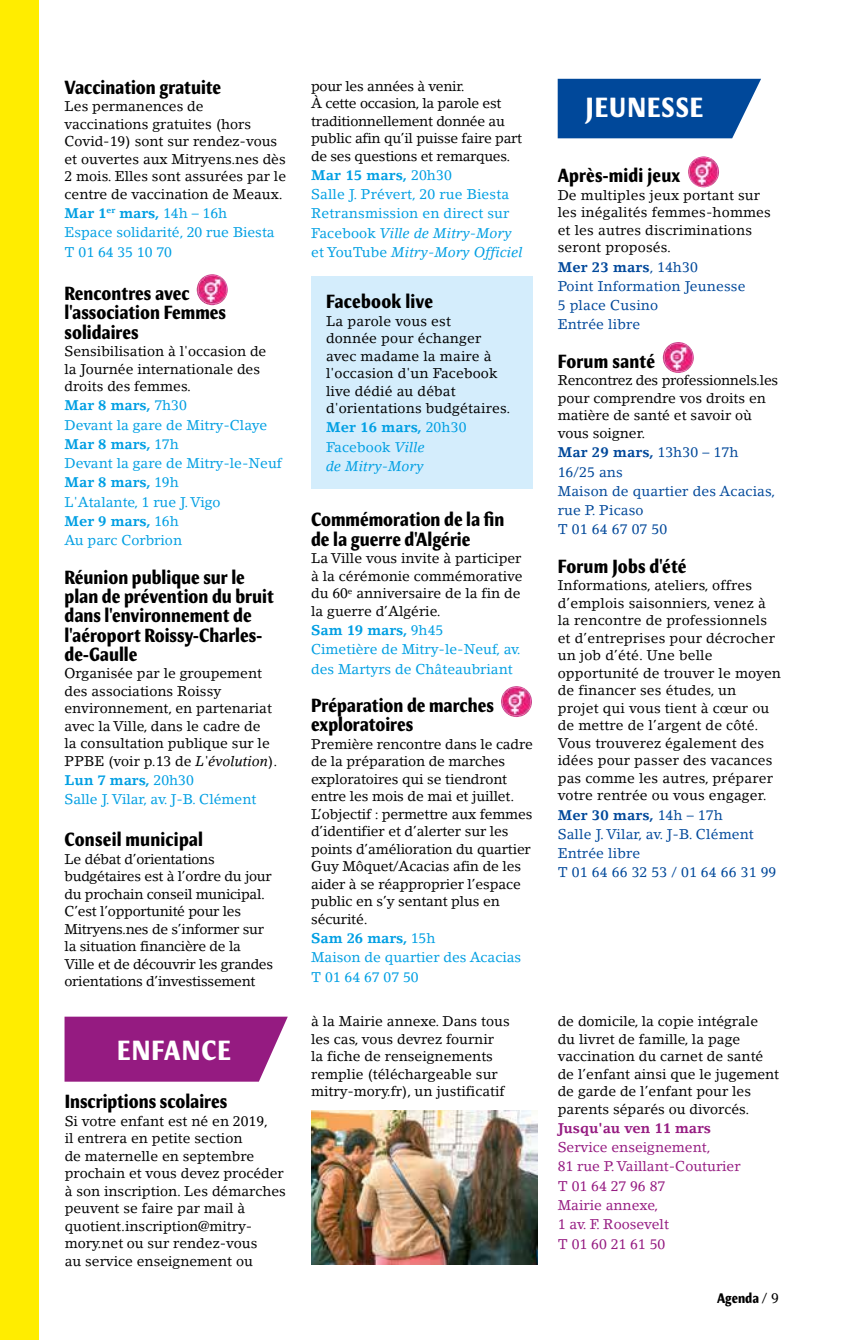
<style>
.page{position:relative;width:844px;height:1340px;background:#fff}
.page>*{position:absolute;margin:0;border:0;box-sizing:border-box;transform-origin:0 0}
.t1{font:700 condensed 28px "Meadow Pro";letter-spacing:.04em;color:#fff}
.t2{font:700 condensed 19.25px/19.2px "Meadow Pro";color:#000}
.t3{font:14px/17.5px "Lino Letter";color:#000}
.t4{font:14px/19.2px "Lino Letter";color:#009fe3}
.t5{font:14px/17.5px "Lino Letter";letter-spacing:-.02em;color:#000}
.t6{font:14px/19.2px "Lino Letter";letter-spacing:.01em;color:#00489a}
.t7{font:14px/19.2px "Lino Letter";color:#951b81}
.t8{font:italic 14px/19.2px "Lino Letter";letter-spacing:.01em;color:#009fe3}
.t9{font:700 14px "Lino Letter";color:#951b81}
.t10{font:700 condensed 14px "Meadow Pro";color:#000}
.s1{font-weight:700}
.s2{font-style:italic}
.s3{font-weight:700;font-style:normal}
.s4{font-style:normal}
.s5{font-family:"Lino Letter";font-weight:400;font-stretch:normal}
</style>
<div class="page">
<svg style="left:557px;top:79px;width:204px;height:59px;background:#1355a1"></svg>
<img style="left:688px;top:156px;width:30px;height:31px;border-radius:15px">
<img style="left:662px;top:342px;width:31px;height:31px;border-radius:15px">
<svg style="left:64px;top:1016px;width:224px;height:65px;background:#9d2c8a"></svg>
<img style="left:311px;top:1110px;width:226px;height:154px">
<img style="left:197px;top:274px;width:31px;height:31px;border-radius:15px">
<img style="left:501px;top:686px;width:31px;height:31px;border-radius:15px">
<div style="left:311px;top:276px;width:221px;height:212px;background:#d4edfc"></div>
<div style="left:0;top:0;width:39px;height:1339px;background:#ffed00"></div>
<h2 class="t2" style="left:64px;top:78px;width:158px">Vaccination gratuite</h2>
<p class="t3" style="left:64px;top:98px;width:223px">Les permanences de vaccinations gratuites (hors<br>Covid-19) sont sur rendez-vous et ouvertes aux Mitryens.nes dès<br>2 mois. Elles sont assurées par le centre de vaccination de Meaux.</p>
<p class="t4" style="left:64px;top:203px;width:212px"><span class="s1">Mar 1</span><sup>er</sup> <span class="s1">mars,</span> 14h – 16h<br>Espace solidarité, 20 rue Biesta<br>T 01 64 35 10 70</p>
<h2 class="t2" style="left:64px;top:284px;width:163px">Rencontres avec l'association Femmes solidaires</h2>
<p class="t3" style="left:64px;top:342px;width:203px">Sensibilisation à l'occasion de la Journée internationale des droits des femmes.</p>
<p class="t4" style="left:64px;top:396px;width:219px"><span class="s1">Mar 8 mars,</span> 7h30<br>Devant la gare de Mitry-Claye<br><span class="s1">Mar 8 mars,</span> 17h<br>Devant la gare de Mitry-le-Neuf<br><span class="s1">Mar 8 mars,</span> 19h<br>L'Atalante, 1 rue J. Vigo<br><span class="s1">Mer 9 mars,</span> 16h<br>Au parc Corbrion</p>
<h2 class="t2" style="left:64px;top:567px;width:211px">Réunion publique sur le plan de prévention du bruit dans l'environnement de l'aéroport Roissy-Charles&shy;de-Gaulle</h2>
<p class="t3" style="left:64px;top:664px;width:214px">Organisée par le groupement des associations Roissy environnement, en partenariat avec la Ville, dans le cadre de<br>la consultation publique sur le<br>PPBE (voir p.13 de <span class="s2">L'évolution</span>).</p>
<p class="t4" style="left:64px;top:770px;width:193px"><span class="s1">Lun 7 mars,</span> 20h30<br>Salle J. Vilar, av. J-B. Clément</p>
<h2 class="t2" style="left:64px;top:830px;width:140px">Conseil municipal</h2>
<p class="t5" style="left:64px;top:850px;width:210px">Le débat d’orientations budgétaires est à l’ordre du jour du prochain conseil municipal.<br>C’est l’opportunité pour les<br>Mitryens.nes de s’informer sur la situation financière de la<br>Ville et de découvrir les grandes orientations d’investissement</p>
<h1 class="t1" style="left:117px;top:1033px;width:115px">ENFANCE</h1>
<h2 class="t2" style="left:65px;top:1091px;width:164px">Inscriptions scolaires</h2>
<p class="t3" style="left:65px;top:1111px;width:223px">Si votre enfant est né en 2019,<br>il entrera en petite section<br>de maternelle en septembre prochain et vous devez procéder à son inscription. Les démarches peuvent se faire par mail à quotient.inscription@mitry&shy;mory.net ou sur rendez-vous<br>au service enseignement ou</p>
<p class="t5" style="left:311px;top:77px;width:212px">pour les années à venir.<br>À cette occasion, la parole est traditionnellement donnée au public afin qu’il puisse faire part de ses questions et remarques.</p>
<p class="t4" style="left:311px;top:165px;width:213px"><span class="s1">Mar 15 mars,</span> 20h30<br>Salle J. Prévert, 20 rue Biesta<br>Retransmission en direct sur<br>Facebook <span class="s2">Ville de Mitry-Mory </span>et YouTube <span class="s2">Mitry-Mory Officiel</span></p>
<h1 class="t1" style="left:585px;top:91px;width:119px">JEUNESSE</h1>
<h2 class="t2" style="left:557px;top:166px;width:124px">Après-midi jeux</h2>
<p class="t3" style="left:557px;top:186px;width:215px">De multiples jeux portant sur les inégalités femmes-hommes et les autres discriminations seront proposés.</p>
<p class="t6" style="left:557px;top:257px;width:189px"><span class="s1">Mer 23 mars</span>, 14h30<br>Point Information Jeunesse<br>5 place Cusino<br>Entrée libre</p>
<h2 class="t2" style="left:557px;top:352px;width:99px">Forum santé</h2>
<p class="t3" style="left:557px;top:372px;width:222px">Rencontrez des professionnels.les pour comprendre vos droits en matière de santé et savoir où vous soigner.</p>
<p class="t6" style="left:557px;top:442px;width:219px"><span class="s1">Mar 29 mars,</span> 13h30 – 17h<br>16/25 ans<br>Maison de quartier des Acacias, rue P. Picaso<br>T 01 64 67 07 50</p>
<h2 class="t2" style="left:557px;top:556px;width:130px">Forum Jobs d'été</h2>
<p class="t3" style="left:557px;top:576px;width:225px">Informations, ateliers, offres d’emplois saisonniers, venez à la rencontre de professionnels et d’entreprises pour décrocher un job d’été. Une belle opportunité de trouver le moyen de financer ses études, un<br>projet qui vous tient à cœur ou de mettre de l’argent de côté.<br>Vous trouverez également des idées pour passer des vacances pas comme les autres, préparer votre rentrée ou vous engager.</p>
<p class="t6" style="left:557px;top:805px;width:220px"><span class="s1">Mer 30 mars,</span> 14h – 17h<br>Salle J. Vilar, av. J-B. Clément<br>Entrée libre<br>T 01 64 66 32 53 / 01 64 66 31 99</p>
<h2 class="t2" style="left:326px;top:292px;width:109px">Facebook live</h2>
<p class="t3" style="left:326px;top:312px;width:186px">La parole vous est<br>donnée pour échanger avec madame la maire à l'occasion d'un Facebook live dédié au débat d'orientations budgétaires.</p>
<p class="t8" style="left:326px;top:418px;width:142px"><span class="s3">Mer 16 mars,</span> <span class="s4">20h30<br>Facebook</span> Ville<br>de Mitry-Mory</p>
<h2 class="t2" style="left:311px;top:510px;width:195px">Commémoration de la fin de la guerre d'Algérie</h2>
<p class="t3" style="left:311px;top:549px;width:213px">La Ville vous invite à participer à la cérémonie commémorative du 60<sup>e</sup> anniversaire de la fin de la guerre d’Algérie.</p>
<p class="t4" style="left:311px;top:620px;width:211px"><span class="s1">Sam 19 mars,</span> 9h45<br>Cimetière de Mitry-le-Neuf, av. des Martyrs de Châteaubriant</p>
<h2 class="t2" style="left:311px;top:695px;width:184px">Préparation de marches exploratoires</h2>
<p class="t3" style="left:311px;top:735px;width:223px">Première rencontre dans le cadre de la préparation de marches exploratoires qui se tiendront entre les mois de mai et juillet.<br>L’objectif : permettre aux femmes d’identifier et d’alerter sur les points d’amélioration du quartier<br>Guy Môquet/Acacias afin de les aider à se réapproprier l’espace public en s’y sentant plus en sécurité.</p>
<p class="t4" style="left:311px;top:928px;width:212px"><span class="s1">Sam 26 mars,</span> 15h<br>Maison de quartier des Acacias<br>T 01 64 67 07 50</p>
<p class="t3" style="left:311px;top:1012px;width:200px">à la Mairie annexe. Dans tous les cas, vous devrez fournir<br>la fiche de renseignements remplie (téléchargeable sur mitry-mory.fr), un justificatif</p>
<p class="t3" style="left:557px;top:1012px;width:223px">de domicile, la copie intégrale<br>du livret de famille, la page vaccination du carnet de santé de l’enfant ainsi que le jugement de garde de l’enfant pour les parents séparés ou divorcés.</p>
<p class="t9" style="left:557px;top:1119px;width:155px">Jusqu'au ven 11 mars</p>
<p class="t7" style="left:557px;top:1137px;width:184px">Service enseignement,<br>81 rue P. Vaillant-Couturier<br>T 01 64 27 96 87<br>Mairie annexe,<br>1 av. F. Roosevelt<br>T 01 60 21 61 50</p>
<p class="t10" style="left:716px;top:1290px;width:63px">Agenda <span class="s5">/ 9</span></p>
</div>
